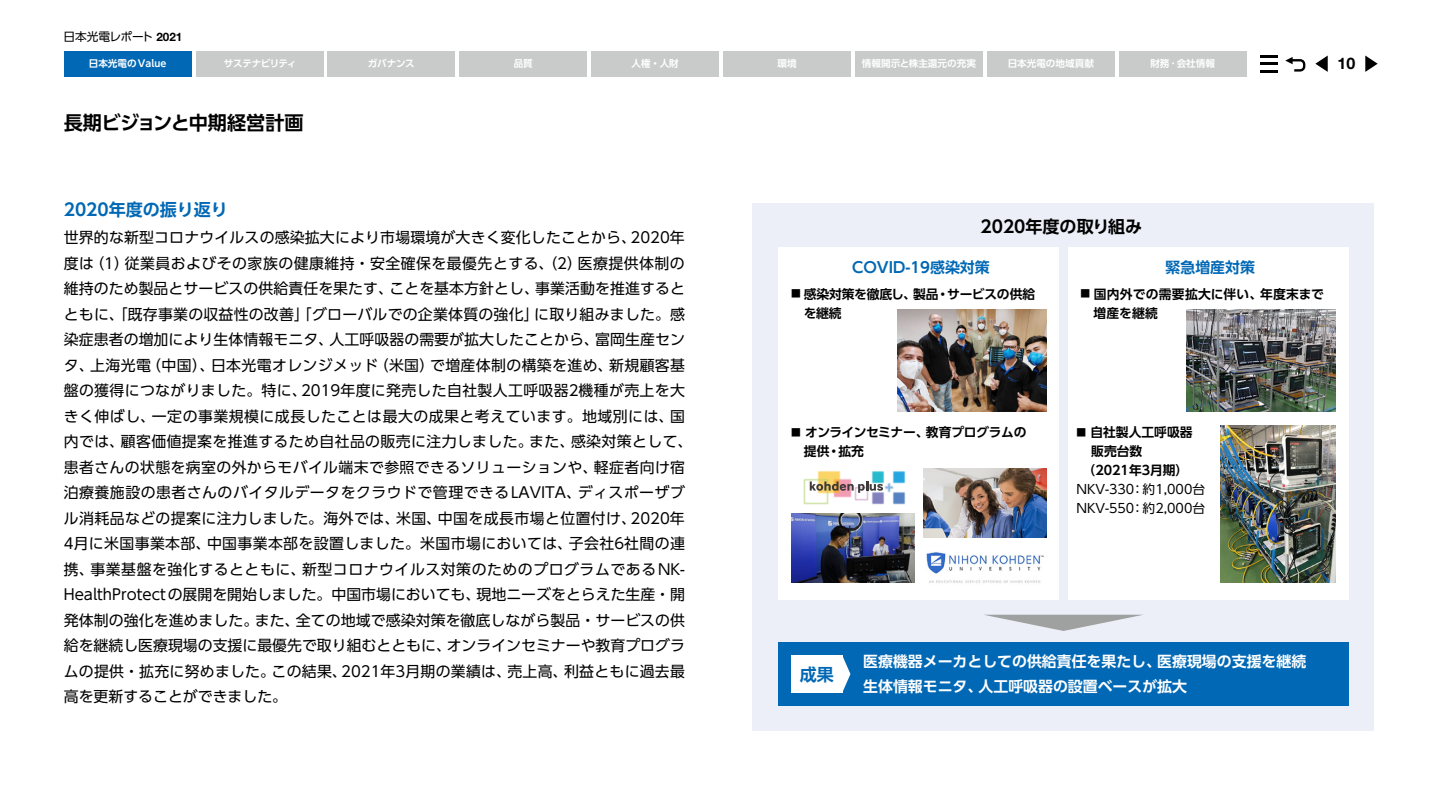
<style>
.page{position:relative;width:1438px;height:808px;background:#fff}
.page>*{position:absolute;margin:0;border:0;box-sizing:border-box;transform-origin:0 0}
.t1{font:700 19.2px "UD Shin Go Pr 6 N De";letter-spacing:-.015em;color:#000}
.t2{font:700 16.95px "UD Shin Go Pr 6 N De";color:#0068b4}
.t3{font:700 16.95px "UD Shin Go Pr 6 N De";color:#000}
.t4{font:700 15.9px "Helvetica Neue LT Pro";color:#000}
.t5{font:14.85px/25.5px "UD Shin Go Pr 6 N";letter-spacing:.025em;color:#000}
.t6{font:700 14.85px/25.5px "UD Shin Go Pr 6 N De";color:#fff}
.t7{font:700 14.85px "UD Shin Go Pr 6 N De";color:#0068b4}
.t8{font:700 12.75px/18.6px "UD Shin Go Pr 6 N De";color:#000}
.t9{font:12.75px/19.2px "UD Shin Go Pr 6 N";color:#000}
.t10{font:700 12.75px/18.6px "UD Shin Go Pr 6 N De";letter-spacing:.02em;color:#000}
.t11{font:700 12.75px/18.6px "UD Shin Go Pr 6 N De";letter-spacing:-.025em;color:#000}
.t12{font:11.7px "UD Shin Go Pr 6 N";letter-spacing:-.015em;color:#000}
.t13{font:700 9.6px "UD Shin Go Pr 6 N De";color:#fff}
.t14{font:700 9.6px "UD Shin Go Pr 6 N De";letter-spacing:-.045em;color:#fff}
.s1{font-family:"Helvetica Neue";font-weight:700}
.s2{font-family:"UD Shin Go Pr 6 N";font-weight:400;font-size:9.6px}
</style>
<div class="page">
<div style="left:752px;top:203px;width:621px;height:527px;background:#eceff8"></div>
<svg style="left:778px;top:247px;width:281px;height:353px"></svg>
<svg style="left:1067px;top:247px;width:281px;height:353px"></svg>
<img style="left:1186px;top:310px;width:149px;height:102px">
<img style="left:1220px;top:425px;width:115px;height:158px">
<img style="left:835px;top:471px;width:23px;height:33px">
<img style="left:810px;top:463px;width:37px;height:37px">
<img style="left:796px;top:472px;width:39px;height:35px">
<img style="left:847px;top:480px;width:17px;height:27px">
<img style="left:864px;top:493px;width:21px;height:14px">
<img style="left:885px;top:490px;width:27px;height:17px">
<img style="left:864px;top:464px;width:21px;height:17px">
<img style="left:885px;top:464px;width:27px;height:26px">
<svg style="left:809px;top:481px;width:84px;height:12px"></svg>
<img style="left:925px;top:551px;width:120px;height:35px">
<img style="left:791px;top:513px;width:123px;height:70px">
<img style="left:923px;top:468px;width:123px;height:70px">
<svg style="left:983px;top:615px;width:160px;height:16px;background:#c6c8cc"></svg>
<div style="left:778px;top:642px;width:570px;height:64px;background:#0068b4"></div>
<img style="left:897px;top:310px;width:149px;height:102px">
<div style="left:723px;top:51px;width:127px;height:26px;background:#c9caca"></div>
<div style="left:459px;top:51px;width:128px;height:26px;background:#c9caca"></div>
<div style="left:855px;top:51px;width:127px;height:26px;background:#c9caca"></div>
<div style="left:327px;top:51px;width:128px;height:26px;background:#c9caca"></div>
<div style="left:986px;top:51px;width:128px;height:25px;background:#c9caca"></div>
<div style="left:1118px;top:51px;width:128px;height:25px;background:#c9caca"></div>
<div style="left:591px;top:51px;width:128px;height:25px;background:#c9caca"></div>
<div style="left:196px;top:51px;width:127px;height:26px;background:#c9caca"></div>
<div style="left:64px;top:51px;width:127px;height:26px;background:#0068b4"></div>
<svg style="left:1260px;top:55px;width:17px;height:2px"></svg>
<svg style="left:1260px;top:63px;width:17px;height:9px"></svg>
<svg style="left:1285px;top:57px;width:21px;height:15px"></svg>
<svg style="left:1315px;top:56px;width:12px;height:16px"></svg>
<svg style="left:1365px;top:56px;width:12px;height:16px"></svg>
<p class="t12" style="left:64px;top:27px;width:120px">日本光電レポート <span class="s1">2021</span></p>
<p class="t13" style="left:89px;top:56px;width:79px">日本光電のValue</p>
<p class="t14" style="left:224px;top:56px;width:74px">サステナビリティ</p>
<p class="t13" style="left:368px;top:56px;width:48px">ガバナンス</p>
<p class="t13" style="left:513px;top:56px;width:21px">品質</p>
<p class="t13" style="left:631px;top:56px;width:49px">人権・人財</p>
<p class="t13" style="left:777px;top:56px;width:21px">環境</p>
<p class="t13" style="left:861px;top:56px;width:115px">情報開示と株主還元の充実</p>
<p class="t13" style="left:1007px;top:56px;width:88px">日本光電の地域貢献</p>
<p class="t13" style="left:1150px;top:56px;width:66px">財務･会社情報</p>
<p class="t4" style="left:1337px;top:54px;width:19px">10</p>
<p class="t1" style="left:64px;top:107px;width:241px">長期ビジョンと中期経営計画</p>
<p class="t2" style="left:64px;top:196px;width:165px">2020年度の振り返り</p>
<p class="t5" style="left:64px;top:224px;width:630px">世界的な新型コロナウイルスの感染拡大により市場環境が大きく変化したことから、2020年度は（1）従業員およびその家族の健康維持・安全確保を最優先とする、（2）医療提供体制の維持のため製品とサービスの供給責任を果たす、ことを基本方針とし、事業活動を推進するとともに、「既存事業の収益性の改善」「グローバルでの企業体質の強化」に取り組みました。感染症患者の増加により生体情報モニタ、人工呼吸器の需要が拡大したことから、富岡生産センタ、上海光電（中国）、日本光電オレンジメッド（米国）で増産体制の構築を進め、新規顧客基盤の獲得につながりました。特に、2019年度に発売した自社製人工呼吸器2機種が売上を大きく伸ばし、一定の事業規模に成長したことは最大の成果と考えています。地域別には、国内では、顧客価値提案を推進するため自社品の販売に注力しました。また、感染対策として、患者さんの状態を病室の外からモバイル端末で参照できるソリューションや、軽症者向け宿泊療養施設の患者さんのバイタルデータをクラウドで管理できるLAVITA、ディスポーザブル消耗品などの提案に注力しました。海外では、米国、中国を成長市場と位置付け、2020年4月に米国事業本部、中国事業本部を設置しました。米国市場においては、子会社6社間の連携、事業基盤を強化するとともに、新型コロナウイルス対策のためのプログラムであるNK-HealthProtectの展開を開始しました。中国市場においても、現地ニーズをとらえた生産・開発体制の強化を進めました。また、全ての地域で感染対策を徹底しながら製品・サービスの供給を継続し医療現場の支援に最優先で取り組むとともに、オンラインセミナーや教育プログラムの提供・拡充に努めました。この結果、2021年3月期の業績は、売上高、利益ともに過去最高を更新することができました。</p>
<p class="t3" style="left:980px;top:213px;width:163px">2020年度の取り組み</p>
<p class="t7" style="left:852px;top:255px;width:139px">COVID-19感染対策</p>
<p class="t7" style="left:1165px;top:255px;width:91px">緊急増産対策</p>
<p class="t8" style="left:803px;top:284px;width:233px;text-indent:-13px"><span class="s2">■</span> 感染対策を徹底し、製品・サービスの供給を継続</p>
<p class="t10" style="left:1093px;top:284px;width:258px;text-indent:-13px"><span class="s2">■</span> 国内外での需要拡大に伴い、年度末まで　　増産を継続</p>
<p class="t11" style="left:804px;top:423px;width:224px;text-indent:-13px"><span class="s2">■</span> オンラインセミナー、教育プログラムの提供・拡充</p>
<p class="t8" style="left:1076px;top:423px;width:118px"><span class="s2">■</span> 自社製人工呼吸器</p>
<p class="t8" style="left:1091px;top:441px;width:53px">販売台数</p>
<p class="t8" style="left:1082px;top:460px;width:107px">（2021年3月期）</p>
<p class="t9" style="left:1076px;top:479px;width:130px">NKV-330：約1,000台<br>NKV-550：約2,000台</p>
<p class="t2" style="left:799px;top:660px;width:36px">成果</p>
<p class="t6" style="left:863px;top:648px;width:444px">医療機器メーカとしての供給責任を果たし、医療現場の支援を継続生体情報モニタ、人工呼吸器の設置ベースが拡大</p>
</div>
